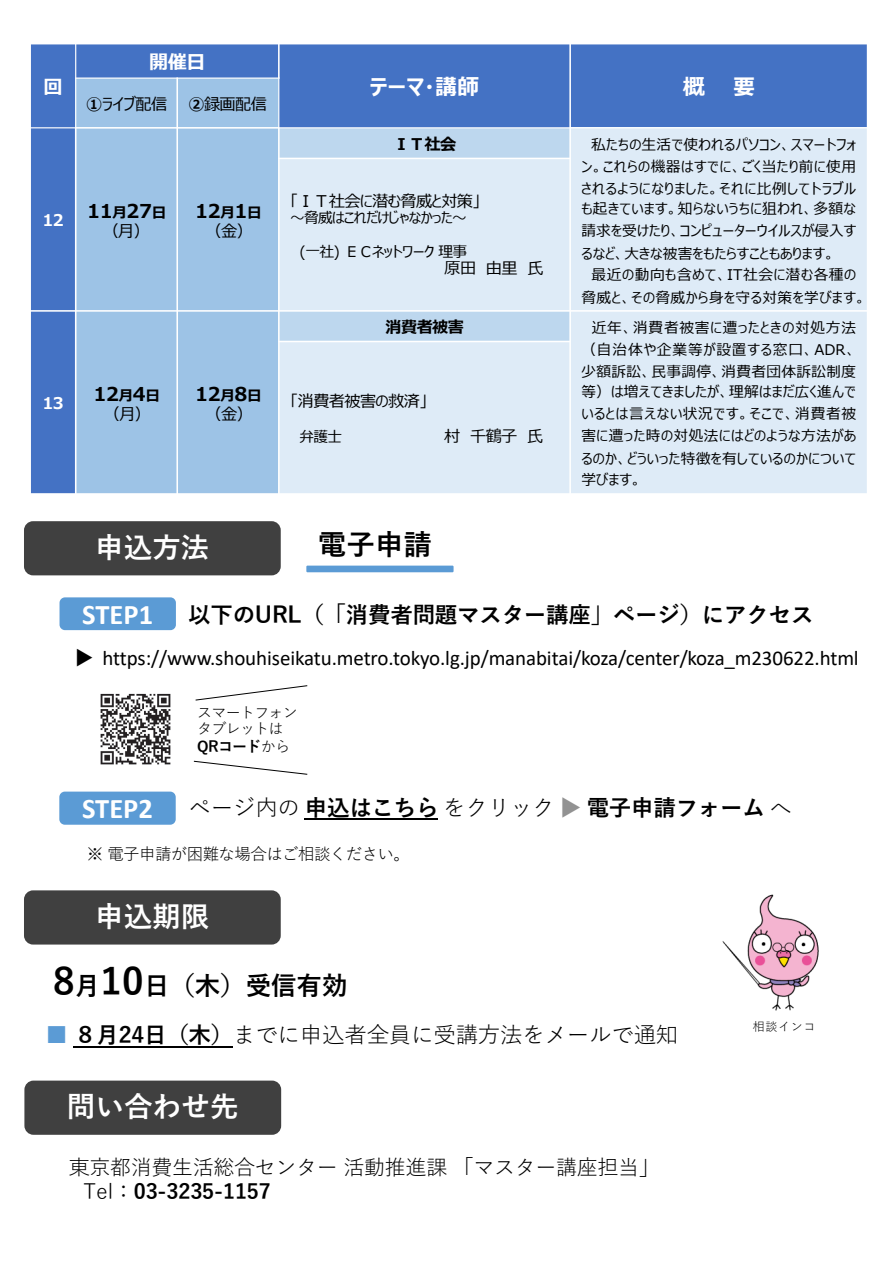
<style>
.page{position:relative;width:893px;height:1263px;background:#fff}
.page>*{position:absolute;margin:0;border:0;box-sizing:border-box;transform-origin:0 0}
.t1{font:700 28.5px "Yu Gothic";letter-spacing:.005em;color:#fff}
.t2{font:700 28.5px "Calibri";color:#fff}
.t3{font:700 28.5px "Yu Gothic";color:#000}
.t4{font:700 25.5px "Yu Gothic";color:#000}
.t5{font:700 22.5px "Yu Gothic";letter-spacing:-.01em;color:#000}
.t6{font:22.5px "Yu Gothic";letter-spacing:-.01em;color:#000}
.t7{font:700 22.05px "Meiryo UI";color:#fff}
.t8{font:21px "Calibri";letter-spacing:-.005em;color:#000}
.t9{font:21px/24.2px "Yu Gothic";letter-spacing:-.015em;color:#000}
.t10{font:700 19.05px "Meiryo UI";letter-spacing:-.015em;color:#000}
.t11{font:700 19.05px "Meiryo UI";color:#fff}
.t12{font:16.5px "Yu Gothic";letter-spacing:-.035em;color:#000}
.t13{font:16.2px "Meiryo UI";letter-spacing:-.035em;color:#000}
.t14{font:700 16.2px "Meiryo UI";letter-spacing:-.035em;color:#000}
.t15{font:700 16.2px "Meiryo UI";color:#fff}
.t16{font:15px/16.5px "Yu Gothic";letter-spacing:-.045em;color:#000}
.t17{font:700 15px "Yu Gothic";letter-spacing:-.04em;color:#000}
.t18{font:14.7px/22px "Meiryo UI";letter-spacing:.025em;color:#000;text-align:justify}
.t19{font:14.7px "Meiryo UI";letter-spacing:-.035em;color:#000}
.t20{font:14.7px "Meiryo UI";letter-spacing:.005em;color:#000}
.t21{font:12px "Yu Gothic";letter-spacing:.06em;color:#000}
.s1{font-weight:700}
.s2{font-size:14.7px}
.s3{font-family:"Yu Gothic";font-size:19.5px}
.s4{font-weight:400}
.s5{font-weight:400;color:#929292}
.s6{font-size:37.5px}
.s7{color:#5b9bd5}
</style>
<div class="page">
<div style="left:30px;top:44px;width:46px;height:84px;background:#4472c4"></div>
<div style="left:76px;top:44px;width:203px;height:34px;background:#4472c4"></div>
<div style="left:279px;top:44px;width:291px;height:84px;background:#4472c4"></div>
<div style="left:570px;top:44px;width:298px;height:84px;background:#4472c4"></div>
<div style="left:76px;top:78px;width:101px;height:50px;background:#9dc3e6"></div>
<div style="left:177px;top:78px;width:102px;height:50px;background:#9dc3e6"></div>
<div style="left:30px;top:128px;width:46px;height:183px;background:#4472c4"></div>
<div style="left:76px;top:128px;width:101px;height:183px;background:#9dc3e6"></div>
<div style="left:177px;top:128px;width:102px;height:183px;background:#9dc3e6"></div>
<div style="left:279px;top:128px;width:291px;height:30px;background:#bdd7ee"></div>
<div style="left:570px;top:128px;width:298px;height:183px;background:#deebf7"></div>
<div style="left:279px;top:158px;width:291px;height:153px;background:#deebf7"></div>
<div style="left:30px;top:311px;width:46px;height:183px;background:#4472c4"></div>
<div style="left:76px;top:311px;width:101px;height:183px;background:#9dc3e6"></div>
<div style="left:177px;top:311px;width:102px;height:183px;background:#9dc3e6"></div>
<div style="left:279px;top:311px;width:291px;height:30px;background:#bdd7ee"></div>
<div style="left:570px;top:311px;width:298px;height:183px;background:#deebf7"></div>
<div style="left:279px;top:341px;width:291px;height:153px;background:#deebf7"></div>
<hr style="left:75px;top:44px;width:1px;height:83px;background:#fff">
<hr style="left:75px;top:127px;width:1px;height:368px;background:#fff">
<hr style="left:176px;top:78px;width:2px;height:417px;background:#fff">
<hr style="left:278px;top:44px;width:2px;height:35px;background:#fff">
<hr style="left:278px;top:79px;width:1px;height:48px;background:#fff">
<hr style="left:278px;top:127px;width:2px;height:368px;background:#fff">
<hr style="left:569px;top:44px;width:2px;height:451px;background:#fff">
<hr style="left:75px;top:78px;width:205px;height:1px;background:#fff">
<hr style="left:29px;top:127px;width:46px;height:1px;background:#fff">
<hr style="left:75px;top:127px;width:205px;height:2px;background:#fff">
<hr style="left:280px;top:127px;width:588px;height:1px;background:#fff">
<hr style="left:278px;top:158px;width:293px;height:1px;background:#fff">
<hr style="left:29px;top:310px;width:839px;height:2px;background:#fff">
<hr style="left:278px;top:341px;width:293px;height:1px;background:#fff">
<hr style="left:29px;top:44px;width:2px;height:451px;background:#fff">
<hr style="left:867px;top:44px;width:1px;height:451px;background:#fff">
<hr style="left:29px;top:44px;width:839px;height:1px;background:#fff">
<hr style="left:29px;top:493px;width:839px;height:2px;background:#fff">
<div style="left:306px;top:566px;width:148px;height:6px;background:#5b9bd5"></div>
<div style="left:24px;top:521px;width:257px;height:54px;background:#404040;border-radius:9px"></div>
<div style="left:24px;top:890px;width:257px;height:54px;background:#404040;border-radius:9px"></div>
<div style="left:24px;top:1080px;width:257px;height:55px;background:#404040;border-radius:9px"></div>
<img style="left:722px;top:894px;width:97px;height:117px">
<hr style="left:304px;top:818px;width:134px;height:2px;background:#000">
<div style="left:60px;top:597px;width:116px;height:33px;background:#5b9bd5;border-radius:5px"></div>
<div style="left:59px;top:792px;width:117px;height:33px;background:#5b9bd5;border-radius:6px"></div>
<hr style="left:73px;top:1046px;width:159px;height:2px;background:#000">
<svg style="left:195px;top:685px;width:113px;height:16px"></svg>
<svg style="left:193px;top:760px;width:115px;height:15px"></svg>
<svg style="left:100px;top:693px;width:71px;height:72px"></svg>
<p class="t11" style="left:44px;top:73px;width:21px">回</p>
<p class="t11" style="left:149px;top:48px;width:58px">開催⽇</p>
<p class="t13" style="left:86px;top:92px;width:82px"><span class="s1">①</span>ライブ配信</p>
<p class="t13" style="left:188px;top:92px;width:80px"><span class="s1">②</span>録画配信</p>
<p class="t10" style="left:42px;top:198px;width:126px"><sub>12</sub> 11<span class="s2">⽉</span>27<span class="s2">⽇</span></p>
<p class="t13" style="left:103px;top:220px;width:49px">（⽉）</p>
<p class="t10" style="left:195px;top:198px;width:68px">12<span class="s2">⽉</span>1<span class="s2">⽇</span></p>
<p class="t13" style="left:206px;top:220px;width:49px">（⾦）</p>
<p class="t15" style="left:42px;top:392px;width:23px">13</p>
<p class="t10" style="left:93px;top:381px;width:68px">12<span class="s2">⽉</span>4<span class="s2">⽇</span></p>
<p class="t13" style="left:104px;top:403px;width:49px">（⽉）</p>
<p class="t10" style="left:195px;top:381px;width:68px">12<span class="s2">⽉</span>8<span class="s2">⽇</span></p>
<p class="t13" style="left:206px;top:403px;width:49px">（⾦）</p>
<p class="t1" style="left:95px;top:532px;width:116px">申込⽅法</p>
<p class="t7" style="left:370px;top:71px;width:110px">テーマ・講師</p>
<p class="t7" style="left:683px;top:71px;width:24px">概</p>
<p class="t7" style="left:733px;top:71px;width:24px">要</p>
<p class="t14" style="left:393px;top:132px;width:64px">ＩＴ社会</p>
<p class="t18" style="left:591px;top:134px;width:266px">私たちの⽣活で使われるパソコン、スマートフォ</p>
<p class="t18" style="left:581px;top:156px;width:276px">ン。これらの機器はすでに、ごく当たり前に使⽤</p>
<p class="t18" style="left:581px;top:178px;width:276px">されるようになりました。それに⽐例してトラブル</p>
<p class="t18" style="left:581px;top:199px;width:276px">も起きています。知らないうちに狙われ、多額な</p>
<p class="t18" style="left:581px;top:221px;width:276px">請求を受けたり、コンピューターウイルスが侵⼊す</p>
<p class="t20" style="left:581px;top:243px;width:255px">るなど、⼤きな被害をもたらすこともあります。</p>
<p class="t18" style="left:592px;top:265px;width:266px">最近の動向も含めて、IT社会に潜む各種の</p>
<p class="t18" style="left:581px;top:287px;width:286px">脅威と、その脅威から⾝を守る対策を学びます。</p>
<p class="t13" style="left:290px;top:190px;width:192px">「ＩＴ社会に潜む脅威と対策」</p>
<p class="t19" style="left:290px;top:208px;width:178px">〜脅威はこれだけじゃなかった〜</p>
<p class="t19" style="left:299px;top:241px;width:169px">(⼀社) ＥＣネットワーク理事</p>
<p class="t13" style="left:444px;top:257px;width:101px">原⽥ 由⾥ ⽒</p>
<p class="t14" style="left:386px;top:315px;width:80px">消費者被害</p>
<p class="t18" style="left:581px;top:317px;width:276px;text-indent:10px">近年、消費者被害に遭ったときの対処⽅法（⾃治体や企業等が設置する窓⼝、ADR、少額訴訟、⺠事調停、消費者団体訴訟制度</p>
<p class="t18" style="left:581px;top:382px;width:276px">等）は増えてきましたが、理解はまだ広く進んでいるとは⾔えない状況です。そこで、消費者被害に遭った時の対処法にはどのような⽅法があるのか、どういった特徴を有しているのかについて学びます。</p>
<p class="t13" style="left:290px;top:390px;width:139px">「消費者被害の救済」</p>
<p class="t18" style="left:299px;top:426px;width:44px">弁護⼠</p>
<p class="t13" style="left:444px;top:425px;width:101px">村 千鶴⼦ ⽒</p>
<p class="t3" style="left:318px;top:529px;width:116px">電⼦申請</p>
<p class="t2" style="left:82px;top:594px;width:72px">STEP1</p>
<p class="t5" style="left:188px;top:602px;width:627px">以下のURL（「消費者問題マスター講座」ページ）にアクセス</p>
<p class="t8" style="left:75px;top:643px;width:786px"><span class="s3">▶</span> https://www.shouhiseikatu.metro.tokyo.lg.jp/manabitai/koza/center/koza_m230622.html</p>
<p class="t16" style="left:197px;top:702px;width:102px">スマートフォンタブレットは</p>
<p class="t17" style="left:197px;top:738px;width:95px">QRコード<span class="s4">から</span></p>
<p class="t5" style="left:189px;top:795px;width:605px"><span class="s4">ページ内の</span>申込はこちら<span class="s4">をクリック</span> <span class="s5">▶</span> 電⼦申請フォーム<span class="s4">へ</span></p>
<p class="t2" style="left:82px;top:788px;width:72px">STEP2</p>
<p class="t12" style="left:87px;top:839px;width:324px">※ 電⼦申請が困難な場合はご相談ください。</p>
<p class="t1" style="left:95px;top:901px;width:116px">申込期限</p>
<p class="t4" style="left:53px;top:971px;width:296px"><span class="s6">8</span>⽉<span class="s6">10</span>⽇（⽊）受信有効</p>
<p class="t6" style="left:46px;top:1014px;width:634px"><span class="s7">■</span> <span class="s1">８⽉24⽇（⽊）</span>までに申込者全員に受講⽅法をメールで通知</p>
<p class="t1" style="left:67px;top:1091px;width:173px">問い合わせ先</p>
<p class="t9" style="left:83px;top:1152px;width:578px;text-indent:-14px">東京都消費⽣活総合センター活動推進課「マスター講座担当」<br>Tel：<span class="s1">03-3235-1157</span></p>
<p class="t21" style="left:753px;top:1015px;width:64px">相談インコ</p>
</div>
